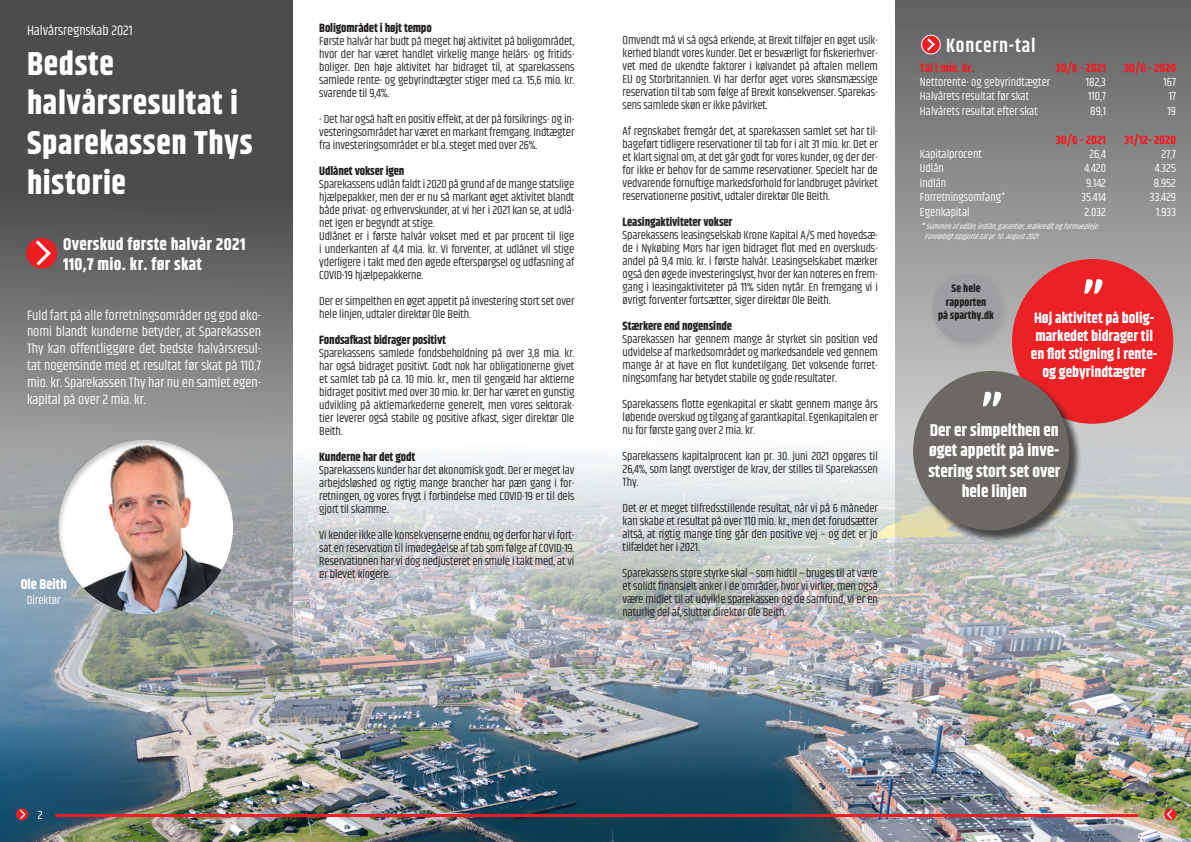
<style>
.page{position:relative;width:1191px;height:842px;background:#fff}
.page>*{position:absolute;margin:0;border:0;box-sizing:border-box;transform-origin:0 0}
.t1{font:700 57.6px "Khand";color:#fff}
.t2{font:700 33px/39.6px "Khand";letter-spacing:.02em;color:#fff}
.t3{font:600 19.5px "Khand";letter-spacing:.04em;color:#fff}
.t4{font:700 17px/20.4px "Khand";color:#fff;text-align:center}
.t5{font:700 17px "Khand";letter-spacing:.02em;color:#fff}
.t6{font:700 15px/18px "Khand";color:#fff;text-align:center}
.t7{font:14px/16.8px "Khand";color:#fff;text-align:justify}
.t8{font:700 14px "Khand";color:#fff}
.t9{font:12px/13px "Khand";letter-spacing:-.01em;color:#231f20;text-align:justify}
.t10{font:12px "Khand";color:#fff}
.t11{font:700 12px "Khand";letter-spacing:-.01em;color:#231f20}
.t12{font:700 12px "Khand";color:#ee1d23}
.t13{font:700 11px "Khand";color:#231f20}
.t14{font:italic 7.9px "Khand";color:#fff}
.s1{font-size:9px}
</style>
<div class="page">
<img style="left:0;top:403px;width:1191px;height:439px">
<img style="left:895px;top:0;width:296px;height:744px">
<svg style="left:0;top:0;width:292px;height:775px;background:#717779"></svg>
<div style="left:58px;top:438px;width:177px;height:177px;background:#231f20;opacity:.26"></div>
<hr style="left:55px;top:814px;width:566px;height:3px;background:#ee1d23">
<div style="left:16px;top:808px;width:12px;height:12px;background:#ee1d23;border-radius:50%"></div>
<svg style="left:18px;top:808px;width:9px;height:12px"></svg>
<div style="left:26px;top:238px;width:31px;height:31px;background:#ee1d23;border-radius:50%"></div>
<svg style="left:32px;top:238px;width:22px;height:31px"></svg>
<div style="left:1012px;top:259px;width:161px;height:165px;background:#ec2125;border-radius:50%"></div>
<div style="left:914px;top:372px;width:168px;height:171px;background:#231f20;opacity:.75"></div>
<div style="left:913px;top:371px;width:156px;height:159px;background:#6c6964;border-radius:50%"></div>
<div style="left:930px;top:272px;width:80px;height:79px;background:#231f20;opacity:.11"></div>
<svg style="left:931px;top:273px;width:70px;height:69px;background:#9fa1a3"></svg>
<hr style="left:577px;top:814px;width:561px;height:3px;background:#ee1d23">
<div style="left:1164px;top:808px;width:12px;height:12px;background:#ee1d23;border-radius:50%"></div>
<svg style="left:1165px;top:808px;width:8px;height:12px"></svg>
<svg style="left:921px;top:35px;width:19px;height:19px"></svg>
<div style="left:921px;top:35px;width:19px;height:19px;border:1px solid #fff;border-radius:50%"></div>
<svg style="left:924px;top:35px;width:13px;height:19px"></svg>
<p class="t7" style="left:27px;top:23px;width:107px">Halvårsregnskab 2021</p>
<p class="t2" style="left:27px;top:46px;width:88px">Bedste</p>
<p class="t2" style="left:27px;top:85px;width:227px">halvårsresultat i<br>Sparekassen Thys historie</p>
<p class="t5" style="left:63px;top:232px;width:184px">Overskud første halvår 2021</p>
<p class="t5" style="left:63px;top:253px;width:140px">110,7 mio. kr. før skat</p>
<p class="t7" style="left:27px;top:307px;width:236px">Fuld fart på alle forretningsområder og god øko&shy;nomi blandt kunderne betyder, at Sparekassen Thy kan offentliggøre det bedste halvårsresul&shy;tat nogensinde med et resultat før skat på 110,7 mio. kr. Sparekassen Thy har nu en samlet egen&shy;kapital på over 2 mia. kr.</p>
<p class="t8" style="left:21px;top:574px;width:48px">Ole Beith</p>
<p class="t10" style="left:27px;top:592px;width:35px">Direktør</p>
<p class="t11" style="left:319px;top:20px;width:114px">Boligområdet i højt tempo</p>
<p class="t9" style="left:319px;top:35px;width:257px">Første halvår har budt på meget høj aktivitet på boligområdet, hvor der har været handlet virkelig mange helårs- og fritids&shy;boliger. Den høje aktivitet har bidraget til, at sparekassens samlede rente- og gebyrindtægter stiger med ca. 15,6 mio. kr. svarende til 9,4%.</p>
<p class="t9" style="left:319px;top:113px;width:257px">- Det har også haft en positiv effekt, at der på forsikrings- og in&shy;vesteringsområdet har været en markant fremgang. Indtægter fra investeringsområdet er bl.a. steget med over 26%.</p>
<p class="t11" style="left:319px;top:163px;width:87px">Udlånet vokser igen</p>
<p class="t9" style="left:319px;top:178px;width:257px">Sparekassens udlån faldt i 2020 på grund af de mange statslige hjælpepakker, men der er nu så markant øget aktivitet blandt både privat- og erhvervskunder, at vi her i 2021 kan se, at udlå&shy;net igen er begyndt at stige.</p>
<p class="t9" style="left:319px;top:230px;width:257px">Udlånet er i første halvår vokset med et par procent til lige i underkanten af 4,4 mia. kr. Vi forventer, at udlånet vil stige yderligere i takt med den øgede efterspørgsel og udfasning af COVID-19 hjælpepakkerne.</p>
<p class="t9" style="left:319px;top:295px;width:257px">Der er simpelthen en øget appetit på investering stort set over hele linjen, udtaler direktør Ole Beith.</p>
<p class="t11" style="left:319px;top:332px;width:128px">Fondsafkast bidrager positivt</p>
<p class="t9" style="left:319px;top:347px;width:257px">Sparekassens samlede fondsbeholdning på over 3,8 mia. kr. har også bidraget positivt. Godt nok har obligationerne givet et samlet tab på ca. 10 mio. kr., men til gengæld har aktierne bidraget positivt med over 30 mio. kr. Der har været en gunstig udvikling på aktiemarkederne generelt, men vores sektorak&shy;tier leverer også stabile og positive afkast, siger direktør Ole Beith.</p>
<p class="t11" style="left:319px;top:449px;width:98px">Kunderne har det godt</p>
<p class="t9" style="left:319px;top:464px;width:257px">Sparekassens kunder har det økonomisk godt. Der er meget lav arbejdsløshed og rigtig mange brancher har pæn gang i for&shy;retningen, og vores frygt i forbindelse med COVID-19 er til dels gjort til skamme.</p>
<p class="t9" style="left:319px;top:529px;width:257px">Vi kender ikke alle konsekvenserne endnu, og derfor har vi fort&shy;sat en reservation til imødegåelse af tab som følge af COVID-19.<br>Reservationen har vi dog nedjusteret en smule i takt med, at vi er blevet klogere.</p>
<p class="t9" style="left:622px;top:34px;width:257px">Omvendt må vi så også erkende, at Brexit tilføjer en øget usik&shy;kerhed blandt vores kunder. Det er besværligt for fiskerierhver&shy;vet med de ukendte faktorer i kølvandet på aftalen mellem EU og Storbritannien. Vi har derfor øget vores skønsmæssige reservation til tab som følge af Brexit konsekvenser. Sparekas&shy;sens samlede skøn er ikke påvirket.</p>
<p class="t9" style="left:622px;top:125px;width:257px">Af regnskabet fremgår det, at sparekassen samlet set har til&shy;bageført tidligere reservationer til tab for i alt 31 mio. kr. Det er et klart signal om, at det går godt for vores kunder, og der der&shy;for ikke er behov for de samme reservationer. Specielt har de vedvarende fornuftige markedsforhold for landbruget påvirket reservationerne positivt, udtaler direktør Ole Beith.</p>
<p class="t11" style="left:622px;top:214px;width:111px">Leasingaktiviteter vokser</p>
<p class="t9" style="left:622px;top:229px;width:257px">Sparekassens leasingselskab Krone Kapital A/S med hovedsæ&shy;de i Nykøbing Mors har igen bidraget flot med en overskuds&shy;andel på 9,4 mio. kr. i første halvår. Leasingselskabet mærker også den øgede investeringslyst, hvor der kan noteres en frem&shy;gang i leasingaktiviteter på 11% siden nytår. En fremgang vi i øvrigt forventer fortsætter, siger direktør Ole Beith.</p>
<p class="t11" style="left:622px;top:318px;width:111px">Stærkere end nogensinde</p>
<p class="t9" style="left:622px;top:333px;width:257px">Sparekassen har gennem mange år styrket sin position ved udvidelse af markedsområdet og markedsandele ved gennem mange år at have en flot kundetilgang. Det voksende forret&shy;ningsomfang har betydet stabile og gode resultater.</p>
<p class="t9" style="left:622px;top:398px;width:257px">Sparekassens flotte egenkapital er skabt gennem mange års løbende overskud og tilgang af garantkapital. Egenkapitalen er nu for første gang over 2 mia. kr.</p>
<p class="t9" style="left:622px;top:450px;width:257px">Sparekassens kapitalprocent kan pr. 30. juni 2021 opgøres til 26,4%, som langt overstiger de krav, der stilles til Sparekassen Thy.</p>
<p class="t9" style="left:622px;top:502px;width:257px">Det er et meget tilfredsstillende resultat, når vi på 6 måneder kan skabe et resultat på over 110 mio. kr., men det forudsætter altså, at rigtig mange ting går den positive vej – og det er jo tilfældet her i 2021.</p>
<p class="t9" style="left:622px;top:567px;width:257px">Sparekassens store styrke skal – som hidtil – bruges til at være et solidt finansielt anker i de områder, hvor vi virker, men også være midlet til at udvikle sparekassen og de samfund, vi er en naturlig del af, slutter direktør Ole Beith.</p>
<p class="t3" style="left:946px;top:32px;width:91px">Koncern-tal</p>
<p class="t12" style="left:920px;top:59px;width:56px">Tal i mio. kr.</p>
<p class="t12" style="left:1056px;top:59px;width:52px">30/6 - 2021</p>
<p class="t12" style="left:1124px;top:59px;width:53px">30/6 - 2020</p>
<p class="t10" style="left:920px;top:75px;width:132px">Nettorente- og gebyrindtægter</p>
<p class="t10" style="left:1086px;top:75px;width:22px">182,3</p>
<p class="t10" style="left:1163px;top:75px;width:14px">167</p>
<p class="t10" style="left:920px;top:89px;width:111px">Halvårets resultat før skat</p>
<p class="t10" style="left:1088px;top:89px;width:19px">110,7</p>
<p class="t10" style="left:1168px;top:89px;width:9px">17</p>
<p class="t10" style="left:920px;top:104px;width:119px">Halvårets resultat efter skat</p>
<p class="t10" style="left:1090px;top:104px;width:17px">89,1</p>
<p class="t10" style="left:1167px;top:104px;width:10px">19</p>
<p class="t12" style="left:1056px;top:131px;width:52px">30/6 - 2021</p>
<p class="t12" style="left:1124px;top:131px;width:53px">31/12- 2020</p>
<p class="t10" style="left:920px;top:147px;width:63px">Kapitalprocent</p>
<p class="t10" style="left:1089px;top:147px;width:18px">26,4</p>
<p class="t10" style="left:1161px;top:147px;width:16px">27,7</p>
<p class="t10" style="left:920px;top:161px;width:25px">Udlån</p>
<p class="t10" style="left:1084px;top:161px;width:23px">4.420</p>
<p class="t10" style="left:1154px;top:161px;width:23px">4.325</p>
<p class="t10" style="left:920px;top:176px;width:28px">Indlån</p>
<p class="t10" style="left:1086px;top:176px;width:22px">9.142</p>
<p class="t10" style="left:1153px;top:176px;width:24px">8.952</p>
<p class="t10" style="left:920px;top:190px;width:87px">Forretningsomfang<sup>*</sup></p>
<p class="t10" style="left:1081px;top:190px;width:26px">35.414</p>
<p class="t10" style="left:1150px;top:190px;width:28px">33.429</p>
<p class="t10" style="left:920px;top:204px;width:51px">Egenkapital</p>
<p class="t10" style="left:1084px;top:204px;width:23px">2.032</p>
<p class="t10" style="left:1156px;top:204px;width:21px">1.933</p>
<p class="t14" style="left:920px;top:222px;width:184px"><span class="s1">*</span>Summenafudlån,indlån,garantier,realkreditogformuepleje.</p>
<p class="t14" style="left:924px;top:232px;width:119px">Foreløbigtopgjortetalpr.10.august2021</p>
<p class="t13" style="left:951px;top:281px;width:30px">Se hele</p>
<p class="t13" style="left:946px;top:294px;width:42px">rapporten</p>
<p class="t13" style="left:938px;top:307px;width:57px">på sparthy.dk</p>
<p class="t1" style="left:981px;top:374px;width:23px">”</p>
<p class="t1" style="left:1082px;top:261px;width:23px">”</p>
<p class="t6" style="left:1030px;top:310px;width:128px">Høj aktivitet på bolig&shy;markedet bidrager til en flot stigning i rente&shy;og gebyrindtægter</p>
<p class="t4" style="left:928px;top:421px;width:133px">Der er simpelthen en øget appetit på inve&shy;stering stort set over hele linjen</p>
<p class="t10" style="left:38px;top:808px;width:6px">2</p>
<p class="t9" style="left:1149px;top:809px;width:6px">3</p>
</div>
